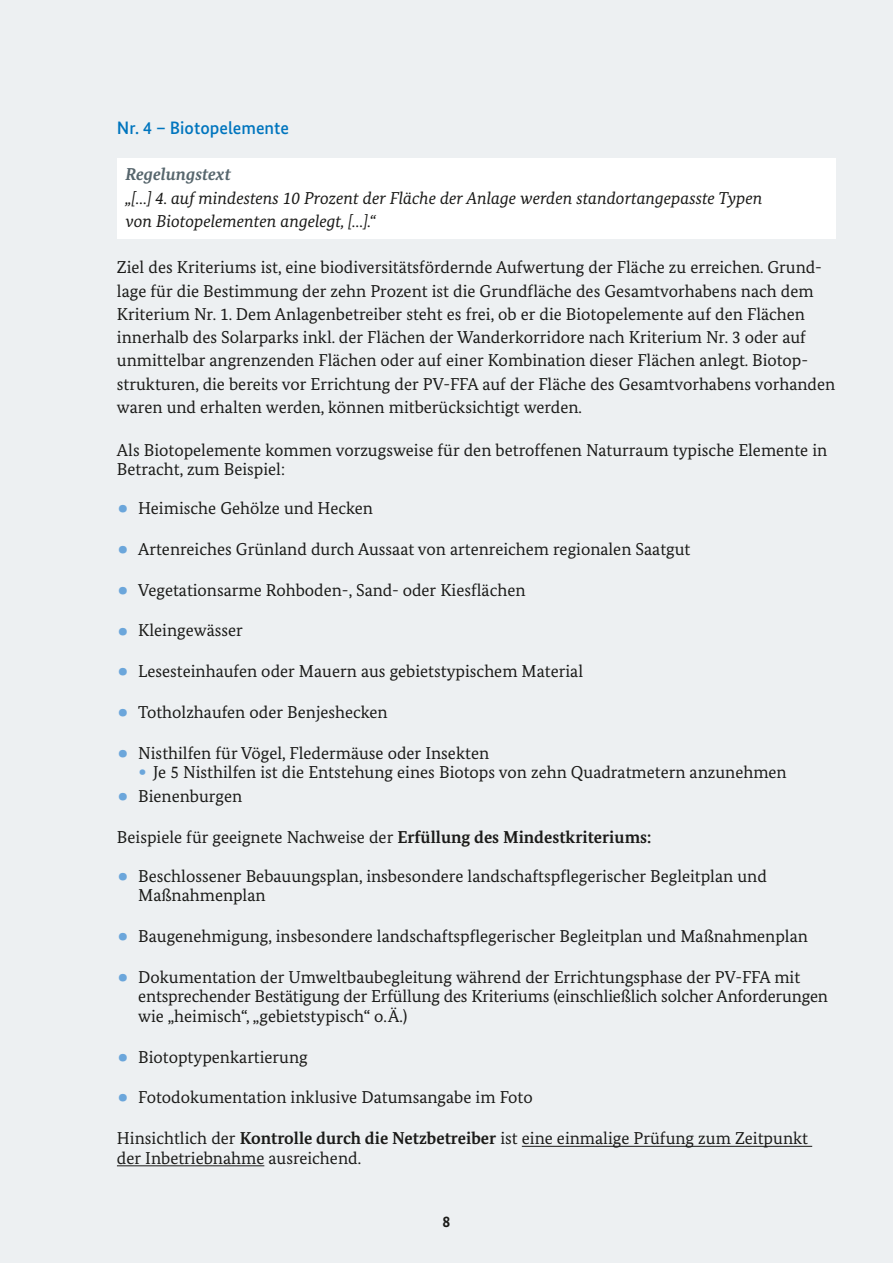
<style>
.page{position:relative;width:893px;height:1263px;background:#edf0f2}
.page>*{position:absolute;margin:0;border:0;box-sizing:border-box;transform-origin:0 0}
.t1{font:500 18px "Bundes Sans";color:#0075be}
.t2{font:17.25px/23.2px "Bundes Serif";color:#1a1a18}
.t3{font:italic 17.25px/23.2px "Bundes Serif";color:#1a1a18}
.t4{font:700 15.75px "Bundes Sans";color:#1a1a18}
.s1{font-weight:700;color:#57666d}
.s2{font-size:37.5px;color:#6ba6db}
.s3{font-size:27px;color:#6ba6db}
.s4{font-weight:700}
</style>
<div class="page">
<div style="left:117px;top:158px;width:719px;height:81px;background:#fff"></div>
<hr style="left:522px;top:1146px;width:290px;height:1px;background:#1a1a18">
<hr style="left:117px;top:1165px;width:147px;height:1px;background:#1a1a18">
<h3 class="t1" style="left:117px;top:117px;width:174px">Nr. 4 – Biotopelemente</h3>
<p class="t3" style="left:125px;top:163px;width:638px"><span class="s1">Regelungstext<br></span>„[…] 4. auf mindestens 10 Prozent der Fläche der Anlage werden standortangepasste Typen von Biotopelementen angelegt, […].“</p>
<p class="t2" style="left:117px;top:256px;width:720px">Ziel des Kriteriums ist, eine biodiversitätsfördernde Aufwertung der Fläche zu erreichen. Grund&shy;lage für die Bestimmung der zehn Prozent ist die Grundfläche des Gesamtvorhabens nach dem Kriterium Nr. 1. Dem Anlagenbetreiber steht es frei, ob er die Biotopelemente auf den Flächen innerhalb des Solarparks inkl. der Flächen der Wanderkorridore nach Kriterium Nr. 3 oder auf unmittelbar angrenzenden Flächen oder auf einer Kombination dieser Flächen anlegt. Biotop&shy;strukturen, die bereits vor Errichtung der PV-FFA auf der Fläche des Gesamtvorhabens vorhanden waren und erhalten werden, können mitberücksichtigt werden.</p>
<p class="t2" style="left:117px;top:440px;width:712px;line-height:19.5px">Als Biotopelemente kommen vorzugsweise für den betroffenen Naturraum typische Elemente in<br>Betracht, zum Beispiel:</p>
<p class="t2" style="left:117px;top:496px;width:258px"><span class="s2">•</span> Heimische Gehölze und Hecken</p>
<p class="t2" style="left:117px;top:537px;width:575px"><span class="s2">•</span> Artenreiches Grünland durch Aussaat von artenreichem regionalen Saatgut</p>
<p class="t2" style="left:117px;top:578px;width:410px"><span class="s2">•</span> Vegetationsarme Rohboden-, Sand- oder Kiesflächen</p>
<p class="t2" style="left:117px;top:619px;width:127px"><span class="s2">•</span> Kleingewässer</p>
<p class="t2" style="left:117px;top:659px;width:468px"><span class="s2">•</span> Lesesteinhaufen oder Mauern aus gebietstypischem Material</p>
<p class="t2" style="left:117px;top:700px;width:272px"><span class="s2">•</span> Totholzhaufen oder Benjeshecken</p>
<p class="t2" style="left:117px;top:741px;width:374px"><span class="s2">•</span> Nisthilfen für Vögel, Fledermäuse oder Insekten</p>
<p class="t2" style="left:138px;top:760px;width:650px"><span class="s3">•</span> Je 5 Nisthilfen ist die Entstehung eines Biotops von zehn Quadratmetern anzunehmen</p>
<p class="t2" style="left:117px;top:784px;width:127px"><span class="s2">•</span> Bienenburgen</p>
<p class="t2" style="left:117px;top:825px;width:536px">Beispiele für geeignete Nachweise der <span class="s4">Erfüllung des Mindestkriteriums:</span></p>
<p class="t2" style="left:138px;top:866px;width:630px;line-height:19.5px;text-indent:-21px"><span class="s2">•</span> Beschlossener Bebauungsplan, insbesondere landschaftspflegerischer Begleitplan und<br>Maßnahmenplan</p>
<p class="t2" style="left:117px;top:924px;width:692px"><span class="s2">•</span> Baugenehmigung, insbesondere landschaftspflegerischer Begleitplan und Maßnahmenplan</p>
<p class="t2" style="left:138px;top:967px;width:691px;line-height:19.5px;text-indent:-21px"><span class="s2">•</span> Dokumentation der Umweltbaubegleitung während der Errichtungsphase der PV-FFA mit entsprechender Bestätigung der Erfüllung des Kriteriums (einschließlich solcher Anforderungen wie „heimisch“, „gebietstypisch“ o.Ä.)</p>
<p class="t2" style="left:117px;top:1045px;width:192px"><span class="s2">•</span> Biotoptypenkartierung</p>
<p class="t2" style="left:117px;top:1085px;width:417px"><span class="s2">•</span> Fotodokumentation inklusive Datumsangabe im Foto</p>
<p class="t2" style="left:117px;top:1128px;width:693px;line-height:19.5px">Hinsichtlich der <span class="s4">Kontrolle durch die Netzbetreiber</span> ist eine einmalige Prüfung zum Zeitpunkt der Inbetriebnahme ausreichend.</p>
<p class="t4" style="left:443px;top:1212px;width:9px">8</p>
</div>
